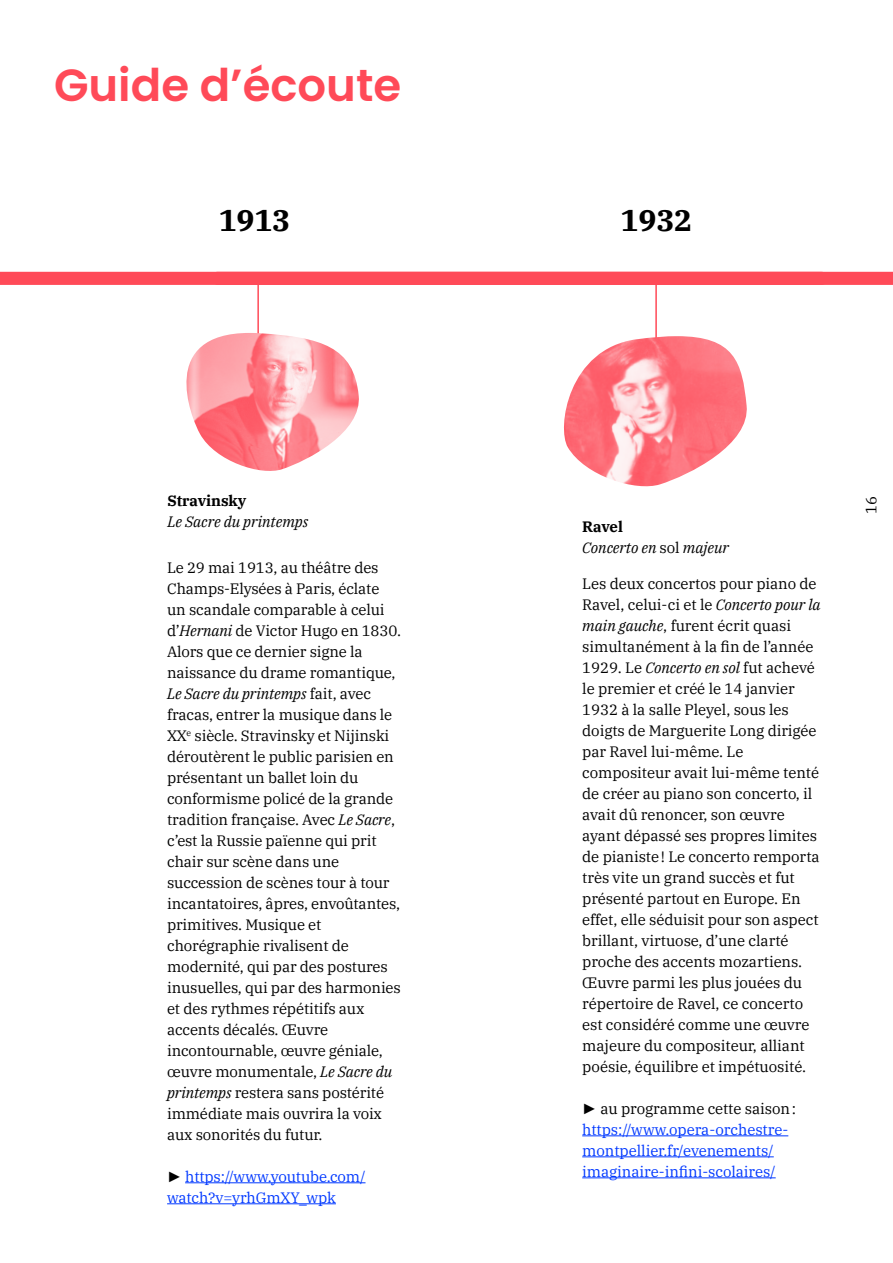
<style>
.page{position:relative;width:893px;height:1263px;background:#fff}
.page>*{position:absolute;margin:0;border:0;box-sizing:border-box;transform-origin:0 0}
.t1{font:600 45px "Poppins";color:#ff4a58}
.t2{font:700 30px "IBM Plex Serif";letter-spacing:-.005em;color:#000}
.t3{font:15px/21px "IBM Plex Serif";letter-spacing:-.01em;color:#000}
.t4{font:15px/21px "IBM Plex Serif";letter-spacing:-.005em;color:#0038ff}
.t5{font:italic 15px/21px "IBM Plex Serif";letter-spacing:-.005em;color:#000}
.t6{font:700 15px "IBM Plex Serif";letter-spacing:-.005em;color:#000}
.s1{font-style:italic}
.s2{font-family:"Arial";font-weight:900;color:#000}
.s3{font-weight:700;font-style:normal}
.s4{font-style:normal}
.s5{font-family:"Arial";color:#000}
.s6{color:#000}
</style>
<div class="page">
<hr style="left:582px;top:1135px;width:206px;height:1px;background:#0038ff">
<hr style="left:582px;top:1156px;width:192px;height:1px;background:#0038ff">
<hr style="left:582px;top:1177px;width:194px;height:1px;background:#0038ff">
<hr style="left:257px;top:279px;width:2px;height:134px;background:#ff4a58">
<hr style="left:655px;top:275px;width:2px;height:165px;background:#ff4a58">
<img style="left:186px;top:333px;width:173px;height:138px">
<img style="left:564px;top:336px;width:183px;height:151px">
<div style="left:0;top:272px;width:893px;height:13px;background:#ff4a58"></div>
<hr style="left:185px;top:1182px;width:180px;height:1px;background:#0038ff">
<hr style="left:167px;top:1203px;width:169px;height:1px;background:#0038ff">
<h1 class="t1" style="left:54px;top:59px;width:349px">Guide d’écoute</h1>
<h2 class="t2" style="left:219px;top:196px;width:73px">1913</h2>
<h2 class="t2" style="left:621px;top:196px;width:73px">1932</h2>
<p class="t6" style="left:167px;top:489px;width:80px">Stravinsky</p>
<p class="t5" style="left:167px;top:510px;width:142px">Le Sacre du printemps</p>
<p class="t3" style="left:167px;top:555px;width:236px">Le 29 mai 1913, au théâtre des<br>Champs-Elysées à Paris, éclate un scandale comparable à celui d’<span class="s1">Hernani</span> de Victor Hugo en 1830.<br>Alors que ce dernier signe la naissance du drame romantique,<br><span class="s1">Le Sacre du printemps</span> fait, avec fracas, entrer la musique dans le<br>XX<sup>e</sup> siècle. Stravinsky et Nijinski déroutèrent le public parisien en présentant un ballet loin du conformisme policé de la grande tradition française. Avec <span class="s1">Le Sacre</span>, c’est la Russie païenne qui prit chair sur scène dans une succession de scènes tour à tour incantatoires, âpres, envoûtantes, primitives. Musique et chorégraphie rivalisent de modernité, qui par des postures inusuelles, qui par des harmonies et des rythmes répétitifs aux accents décalés. Œuvre incontournable, œuvre géniale, œuvre monumentale, <span class="s1">Le Sacre du printemps</span> restera sans postérité immédiate mais ouvrira la voix aux sonorités du futur.</p>
<p class="t4" style="left:167px;top:1164px;width:200px"><span class="s2">►</span> https://www.youtube.com/ watch?v=yrhGmXY_wpk</p>
<p class="t5" style="left:582px;top:515px;width:148px"><span class="s3">Ravel<br></span>Concerto en <span class="s4">sol</span> majeur</p>
<p class="t3" style="left:582px;top:571px;width:240px">Les deux concertos pour piano de<br>Ravel, celui-ci et le <span class="s1">Concerto pour la main gauche</span>, furent écrit quasi simultanément à la fin de l’année<br>1929. Le <span class="s1">Concerto en sol</span> fut achevé le premier et créé le 14 janvier<br>1932 à la salle Pleyel, sous les doigts de Marguerite Long dirigée par Ravel lui-même. Le compositeur avait lui-même tenté de créer au piano son concerto, il avait dû renoncer, son œuvre ayant dépassé ses propres limites de pianiste! Le concerto remporta très vite un grand succès et fut présenté partout en Europe. En effet, elle séduisit pour son aspect brillant, virtuose, d’une clarté proche des accents mozartiens.<br>Œuvre parmi les plus jouées du répertoire de Ravel, ce concerto est considéré comme une œuvre majeure du compositeur, alliant poésie, équilibre et impétuosité.</p>
<p class="t4" style="left:582px;top:1096px;width:215px"><span class="s5">►</span> <span class="s6">au programme cette saison: </span>https://www.opera-orchestre&shy;montpellier.fr/evenements/ imaginaire-infini-scolaires/</p>
<p class="t3" style="left:859px;top:514px;width:19px;rotate:-90deg">16</p>
</div>
